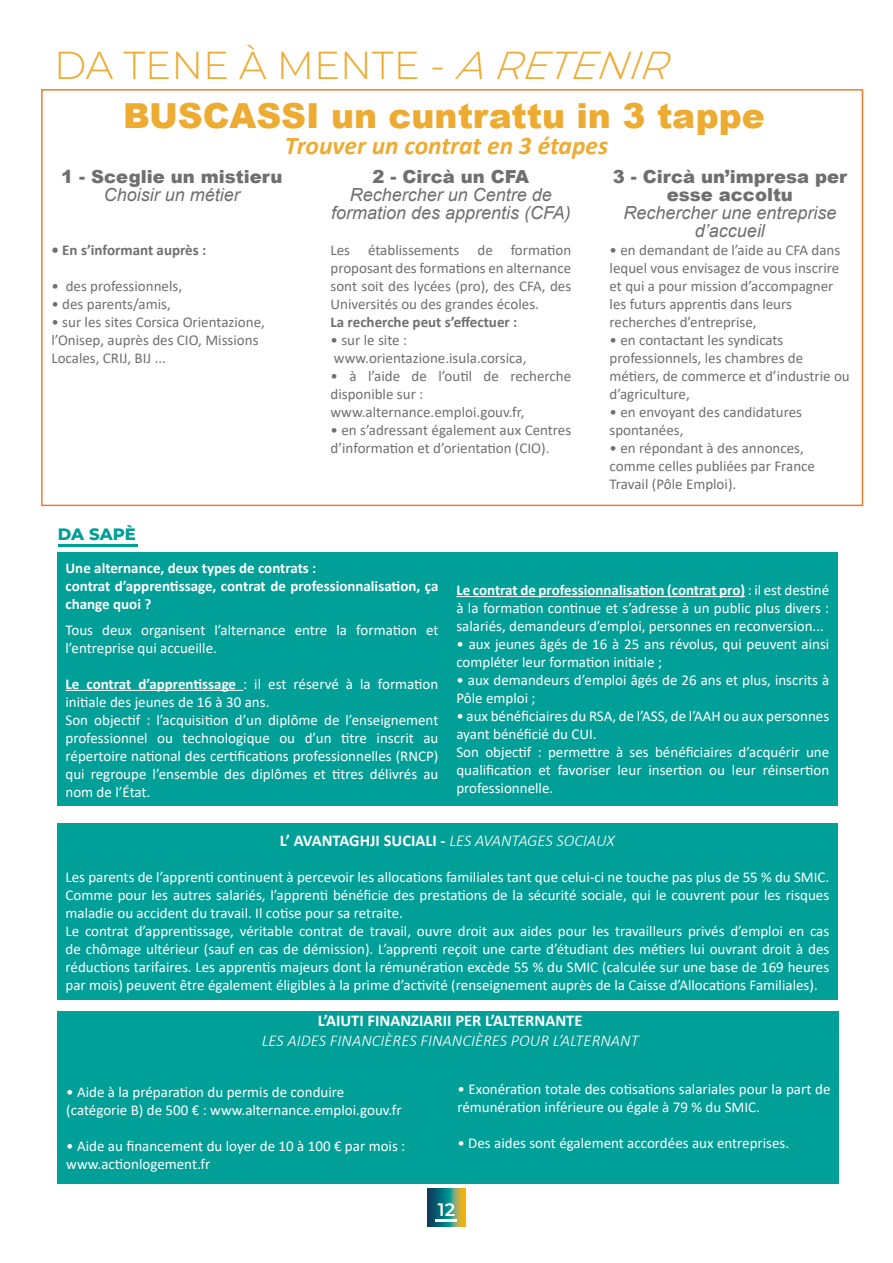
<style>
.page{position:relative;width:893px;height:1263px;background:#fff}
.page>*{position:absolute;margin:0;border:0;box-sizing:border-box;transform-origin:0 0}
.t1{font:300 39px "Montserrat";color:#eeab31}
.t2{font:900 34.5px "Arial";color:#eeab31}
.t3{font:italic 700 25.5px "Calibri";color:#eeab31}
.t4{font:italic 18px/18px "Arial";color:#706f6f;text-align:center}
.t5{font:900 18px/18px "Arial";color:#706f6f;text-align:center}
.t6{font:600 18px "Montserrat";color:#fff}
.t7{font:700 16.5px "Calibri";color:#fff}
.t8{font:italic 300 16.5px "Calibri";color:#fff}
.t9{font:800 16.5px "Montserrat";letter-spacing:-.005em;color:#009f97}
.t10{font:15px/18px "Calibri";color:#fff}
.t11{font:15px/18px "Calibri";color:#706f6f}
.t12{font:700 15px/18px "Calibri";color:#fff}
.t13{font:700 15px "Calibri";color:#706f6f}
.s1{font-style:italic}
.s2{font-weight:700}
.s3{font-weight:300;font-style:italic}
</style>
<div class="page">
<svg style="left:428px;top:1188px;width:37px;height:39px"></svg>
<hr style="left:436px;top:1219px;width:21px;height:3px;background:#fff">
<div style="left:57px;top:553px;width:781px;height:253px;background:#009f97"></div>
<hr style="left:66px;top:690px;width:177px;height:1px;background:#fff">
<hr style="left:456px;top:596px;width:289px;height:1px;background:#fff">
<div style="left:57px;top:823px;width:781px;height:177px;background:#009f97"></div>
<div style="left:58px;top:1011px;width:781px;height:172px;background:#009f97"></div>
<div style="left:41px;top:89px;width:822px;height:417px;border:2px solid #ed7d31"></div>
<hr style="left:58px;top:544px;width:80px;height:3px;background:#009f97">
<h1 class="t1" style="left:54px;top:39px;width:632px">DA TENE À MENTE - <span class="s1">ARETENIR</span></h1>
<h2 class="t2" style="left:123px;top:90px;width:643px">BUSCASSI un cuntrattu in 3 tappe</h2>
<h3 class="t3" style="left:285px;top:127px;width:325px">Trouver un contrat en 3 étapes</h3>
<p class="t5" style="left:61px;top:167px;width:223px">1 - Sceglie un mistieru</p>
<p class="t4" style="left:104px;top:186px;width:138px">Choisir un métier</p>
<p class="t5" style="left:373px;top:167px;width:158px">2 - Circà un CFA</p>
<p class="t4" style="left:331px;top:186px;width:241px">Rechercher un Centre de formation des apprentis (CFA)</p>
<p class="t11" style="left:330px;top:241px;width:242px;text-align:justify">Les établissements de formation proposant des formations en alternance sont soit des lycées (pro), des CFA, des Universités ou des grandes écoles.</p>
<p class="t13" style="left:330px;top:311px;width:188px">La recherche peut s’effectuer :</p>
<p class="t11" style="left:330px;top:331px;width:197px">• sur le site : www.orientazione.isula.corsica,</p>
<p class="t11" style="left:330px;top:367px;width:242px">• à l’aide de l’outil de recherche disponible sur : www.alternance.emploi.gouv.fr,</p>
<p class="t11" style="left:330px;top:421px;width:242px">• en s’adressant également aux Centres d’information et d’orientation (CIO).</p>
<p class="t5" style="left:613px;top:167px;width:236px">3 - Circà un’impresa per esse accoltu</p>
<p class="t4" style="left:623px;top:204px;width:215px">Rechercher une entreprise d’accueil</p>
<p class="t11" style="left:610px;top:241px;width:232px">• en demandant de l’aide au CFA dans lequel vous envisagez de vous inscrire et qui a pour mission d’accompagner les futurs apprentis dans leurs recherches d’entreprise,</p>
<p class="t11" style="left:610px;top:331px;width:242px">• en contactant les syndicats professionnels, les chambres de métiers, de commerce et d’industrie ou d’agriculture,</p>
<p class="t11" style="left:610px;top:403px;width:194px">• en envoyant des candidatures spontanées,</p>
<p class="t11" style="left:610px;top:439px;width:207px">• en répondant à des annonces, comme celles publiées par France<br>Travail (Pôle Emploi).</p>
<p class="t13" style="left:51px;top:239px;width:156px">• En s’informant auprès :</p>
<p class="t11" style="left:51px;top:277px;width:132px">• des professionnels,</p>
<p class="t11" style="left:51px;top:295px;width:121px">• des parents/amis,</p>
<p class="t11" style="left:51px;top:313px;width:215px">• sur les sites Corsica Orientazione, l’Onisep, auprès des CIO, Missions<br>Locales, CRIJ, BIJ ...</p>
<p class="t9" style="left:58px;top:522px;width:79px">DA SAPÈ</p>
<p class="t12" style="left:66px;top:559px;width:374px">Une alternance, deux types de contrats :<br>contrat d’apprentissage, contrat de professionnalisation, ça change quoi ?</p>
<p class="t10" style="left:66px;top:620px;width:374px">Tous deux organisent l’alternance entre la formation et l’entreprise qui accueille.</p>
<p class="t10" style="left:66px;top:674px;width:374px"><span class="s2">Le contrat d’apprentissage</span> : il est réservé à la formation initiale des jeunes de 16 à 30 ans.<br>Son objectif : l’acquisition d’un diplôme de l’enseignement professionnel ou technologique ou d’un titre inscrit au répertoire national des certifications professionnelles (RNCP) qui regroupe l’ensemble des diplômes et titres délivrés au nom de l’État.</p>
<p class="t10" style="left:456px;top:580px;width:374px;text-align:justify"><span class="s2">Le contrat de professionnalisation (contrat pro)</span> : il est destiné à la formation continue et s’adresse à un public plus divers : salariés, demandeurs d’emploi, personnes en reconversion...</p>
<p class="t10" style="left:456px;top:634px;width:374px">• aux jeunes âgés de 16 à 25 ans révolus, qui peuvent ainsi compléter leur formation initiale ;</p>
<p class="t10" style="left:456px;top:670px;width:374px">• aux demandeurs d’emploi âgés de 26 ans et plus, inscrits à<br>Pôle emploi ;</p>
<p class="t10" style="left:456px;top:706px;width:374px">• aux bénéficiaires du RSA, de l’ASS, de l’AAH ou aux personnes ayant bénéficié du CUI.<br>Son objectif : permettre à ses bénéficiaires d’acquérir une qualification et favoriser leur insertion ou leur réinsertion professionnelle.</p>
<p class="t7" style="left:280px;top:829px;width:336px">L’ AVANTAGHJI SUCIALI - <span class="s3">LES AVANTAGES SOCIAUX</span></p>
<p class="t10" style="left:66px;top:867px;width:765px">Les parents de l’apprenti continuent à percevoir les allocations familiales tant que celui-ci ne touche pas plus de 55 % du SMIC.<br>Comme pour les autres salariés, l’apprenti bénéficie des prestations de la sécurité sociale, qui le couvrent pour les risques maladie ou accident du travail. Il cotise pour sa retraite.<br>Le contrat d’apprentissage, véritable contrat de travail, ouvre droit aux aides pour les travailleurs privés d’emploi en cas de chômage ultérieur (sauf en cas de démission). L’apprenti reçoit une carte d’étudiant des métiers lui ouvrant droit à des réductions tarifaires. Les apprentis majeurs dont la rémunération excède 55 % du SMIC (calculée sur une base de 169 heures par mois) peuvent être également éligibles à la prime d’activité (renseignement auprès de la Caisse d’Allocations Familiales).</p>
<p class="t7" style="left:318px;top:1009px;width:266px">L’AIUTI FINANZIARII PER L’ALTERNANTE</p>
<p class="t8" style="left:262px;top:1030px;width:379px">LES AIDES FINANCIÈRES FINANCIÈRES POUR L’ALTERNANT</p>
<p class="t10" style="left:66px;top:1082px;width:337px">• Aide à la préparation du permis de conduire (catégorie B) de 500 € : www.alternance.emploi.gouv.fr</p>
<p class="t10" style="left:66px;top:1136px;width:340px">• Aide au financement du loyer de 10 à 100 € par mois : www.actionlogement.fr</p>
<p class="t10" style="left:457px;top:1079px;width:375px">• Exonération totale des cotisations salariales pour la part de rémunération inférieure ou égale à 79 % du SMIC.</p>
<p class="t10" style="left:457px;top:1133px;width:333px">• Des aides sont également accordées aux entreprises.</p>
<p class="t6" style="left:438px;top:1197px;width:19px">12</p>
</div>
